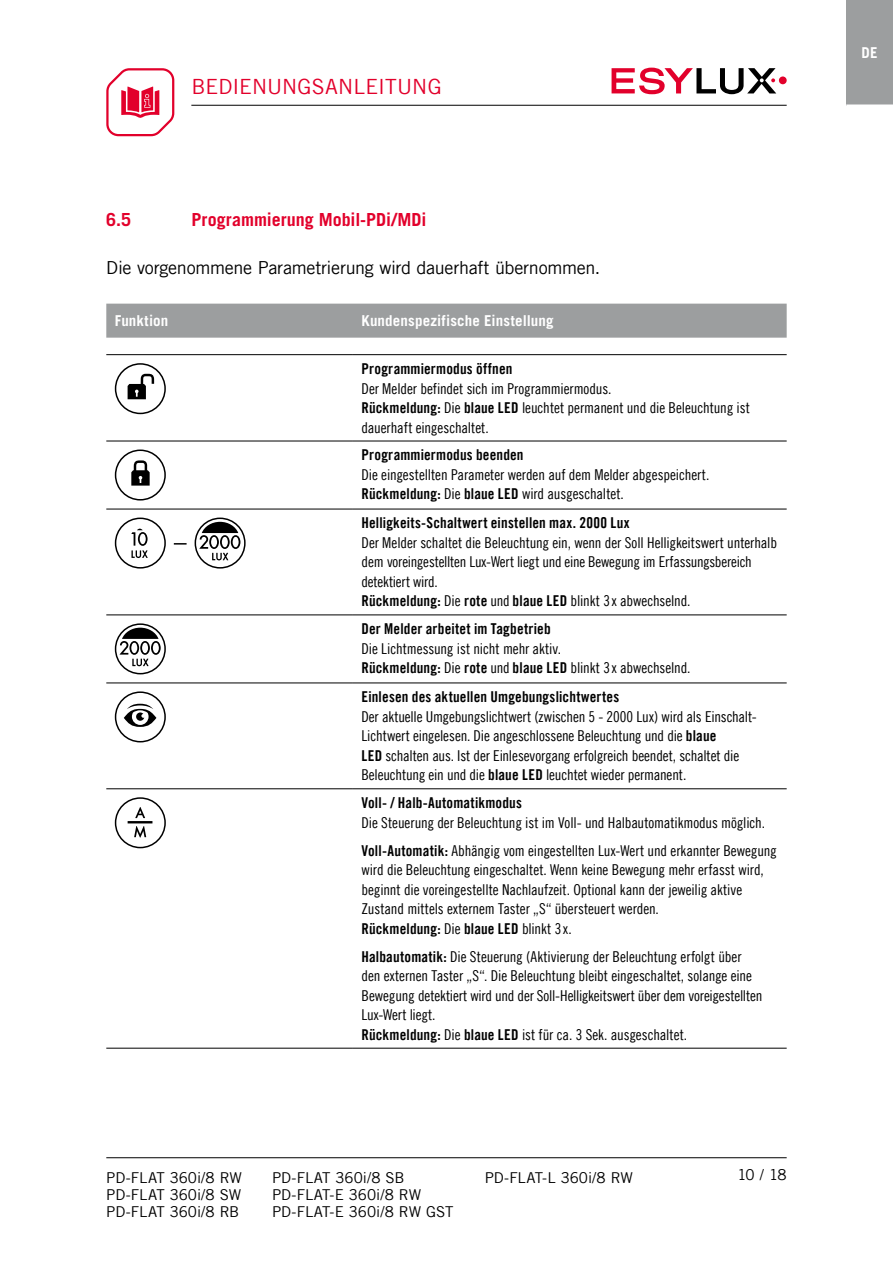
<style>
.page{position:relative;width:893px;height:1263px;background:#fff}
.page>*{position:absolute;margin:0;border:0;box-sizing:border-box;transform-origin:0 0}
.t1{font:21px "Trade Gothic LT Com";letter-spacing:.005em;color:#e2002b}
.t2{font:18px "Trade Gothic LT Com";letter-spacing:-.015em;color:#000}
.t3{font:700 18px "Trade Gothic LT Com";color:#e2002b}
.t4{font:15px/19.5px "Trade Gothic LT Com Cn 18";letter-spacing:-.005em;color:#000}
.t5{font:15px "Trade Gothic LT Com Bd Cn 20";letter-spacing:.01em;color:#000}
.t6{font:15px "Trade Gothic LT Com";letter-spacing:-.01em;color:#000}
.t7{font:700 15px "Trade Gothic LT Com";letter-spacing:.01em;color:#fff}
.s1{font-family:"Trade Gothic LT Com Bd Cn 20"}
.s2{font-family:"Trade Gothic LT Com Cn 18"}
</style>
<div class="page">
<div style="left:779px;top:76px;width:8px;height:8px;background:#e2002b;border-radius:50%"></div>
<svg style="left:612px;top:68px;width:164px;height:26px"></svg>
<svg style="left:106px;top:68px;width:69px;height:69px"></svg>
<hr style="left:106px;top:1157px;width:681px;height:1px;background:#000">
<div style="left:846px;top:0;width:47px;height:105px;background:#9c9e9f"></div>
<hr style="left:846px;top:104px;width:47px;height:2px;background:#fff">
<hr style="left:191px;top:105px;width:596px;height:1px;background:#000">
<div style="left:106px;top:304px;width:681px;height:34px;background:#9c9e9f"></div>
<hr style="left:106px;top:441px;width:247px;height:1px;background:#000">
<hr style="left:353px;top:441px;width:434px;height:1px;background:#000">
<hr style="left:106px;top:509px;width:247px;height:1px;background:#000">
<hr style="left:353px;top:509px;width:434px;height:1px;background:#000">
<hr style="left:106px;top:614px;width:247px;height:1px;background:#000">
<hr style="left:353px;top:614px;width:434px;height:1px;background:#000">
<hr style="left:106px;top:682px;width:247px;height:1px;background:#000">
<hr style="left:353px;top:682px;width:434px;height:1px;background:#000">
<hr style="left:106px;top:788px;width:247px;height:1px;background:#000">
<hr style="left:353px;top:788px;width:434px;height:1px;background:#000">
<hr style="left:106px;top:1048px;width:247px;height:1px;background:#000">
<hr style="left:353px;top:1048px;width:434px;height:1px;background:#000">
<hr style="left:106px;top:354px;width:247px;height:1px;background:#000">
<hr style="left:353px;top:354px;width:434px;height:1px;background:#000">
<svg style="left:115px;top:363px;width:51px;height:51px"></svg>
<svg style="left:115px;top:449px;width:51px;height:51px"></svg>
<svg style="left:115px;top:517px;width:51px;height:52px"></svg>
<svg style="left:174px;top:543px;width:13px;height:2px"></svg>
<svg style="left:195px;top:517px;width:51px;height:52px"></svg>
<svg style="left:115px;top:623px;width:51px;height:51px"></svg>
<svg style="left:115px;top:691px;width:51px;height:51px"></svg>
<svg style="left:115px;top:797px;width:51px;height:51px"></svg>
<h1 class="t1" style="left:191px;top:73px;width:252px">BEDIENUNGSANLEITUNG</h1>
<p class="t3" style="left:106px;top:208px;width:26px">6.5</p>
<p class="t3" style="left:191px;top:208px;width:236px">Programmierung Mobil-PDi/MDi</p>
<p class="t2" style="left:106px;top:256px;width:496px">Die vorgenommene Parametrierung wird dauerhaft übernommen.</p>
<p class="t7" style="left:115px;top:311px;width:55px">Funktion</p>
<p class="t7" style="left:361px;top:311px;width:194px">Kundenspezifische Einstellung</p>
<p class="t5" style="left:361px;top:359px;width:153px">Programmiermodus öffnen</p>
<p class="t4" style="left:361px;top:378px;width:390px">Der Melder befindet sich im Programmiermodus.<br><span class="s1">Rückmeldung:</span> Die <span class="s1">blaue LED</span> leuchtet permanent und die Beleuchtung ist dauerhaft eingeschaltet.</p>
<p class="t5" style="left:361px;top:446px;width:164px">Programmiermodus beenden</p>
<p class="t4" style="left:361px;top:465px;width:349px">Die eingestellten Parameter werden auf dem Melder abgespeichert.<br><span class="s1">Rückmeldung:</span> Die <span class="s1">blaue LED</span> wird ausgeschaltet.</p>
<p class="t5" style="left:361px;top:514px;width:270px">Helligkeits-Schaltwert einstellen max. 2000 Lux</p>
<p class="t4" style="left:361px;top:533px;width:417px">Der Melder schaltet die Beleuchtung ein, wenn der Soll Helligkeitswert unterhalb dem voreingestellten Lux-Wert liegt und eine Bewegung im Erfassungsbereich detektiert wird.<br><span class="s1">Rückmeldung:</span> Die <span class="s1">rote</span> und <span class="s1">blaue LED</span> blinkt 3 x abwechselnd.</p>
<p class="t5" style="left:361px;top:620px;width:191px">Der Melder arbeitet im Tagbetrieb</p>
<p class="t4" style="left:361px;top:638px;width:331px">Die Lichtmessung ist nicht mehr aktiv.<br><span class="s1">Rückmeldung:</span> Die <span class="s1">rote</span> und <span class="s1">blaue LED</span> blinkt 3 x abwechselnd.</p>
<p class="t5" style="left:361px;top:688px;width:259px">Einlesen des aktuellen Umgebungslichtwertes</p>
<p class="t4" style="left:361px;top:706px;width:397px">Der aktuelle Umgebungslichtwert (zwischen 5 - 2000 Lux) wird als Einschalt-Lichtwert eingelesen. Die angeschlossene Beleuchtung und die <span class="s1">blaue<br>LED</span> schalten aus. Ist der Einlesevorgang erfolgreich beendet, schaltet die Beleuchtung ein und die <span class="s1">blaue LED</span> leuchtet wieder permanent.</p>
<p class="t5" style="left:361px;top:794px;width:162px">Voll- / Halb-Automatikmodus</p>
<p class="t4" style="left:361px;top:808px;width:417px;line-height:28px">Die Steuerung der Beleuchtung ist im Voll- und Halbautomatikmodus möglich.<br><span class="s1">Voll-Automatik:</span> Abhängig vom eingestellten Lux-Wert und erkannter Bewegung</p>
<p class="t4" style="left:361px;top:860px;width:404px">wird die Beleuchtung eingeschaltet. Wenn keine Bewegung mehr erfasst wird, beginnt die voreingestellte Nachlaufzeit. Optional kann der jeweilig aktive<br>Zustand mittels externem Taster „S“ übersteuert werden.</p>
<p class="t5" style="left:361px;top:919px;width:212px">Rückmeldung: <span class="s2">Die</span> blaue LED <span class="s2">blinkt 3 x.</span></p>
<p class="t4" style="left:361px;top:946px;width:402px"><span class="s1">Halbautomatik:</span> Die Steuerung (Aktivierung der Beleuchtung erfolgt über den externen Taster „S“. Die Beleuchtung bleibt eingeschaltet, solange eine Bewegung detektiert wird und der Soll-Helligkeitswert über dem voreigestellten Lux-Wert liegt.<br><span class="s1">Rückmeldung:</span> Die <span class="s1">blaue LED</span> ist für ca. 3 Sek. ausgeschaltet.</p>
<p class="t6" style="left:106px;top:1169px;width:137px">PD-FLAT 360i/8 RW</p>
<p class="t6" style="left:272px;top:1169px;width:134px">PD-FLAT 360i/8 SB</p>
<p class="t6" style="left:485px;top:1169px;width:150px">PD-FLAT-L 360i/8 RW</p>
<p class="t6" style="left:106px;top:1186px;width:136px">PD-FLAT 360i/8 SW</p>
<p class="t6" style="left:272px;top:1186px;width:151px">PD-FLAT-E 360i/8 RW</p>
<p class="t6" style="left:106px;top:1203px;width:134px">PD-FLAT 360i/8 RB</p>
<p class="t6" style="left:272px;top:1203px;width:183px">PD-FLAT-E 360i/8 RW GST</p>
<p class="t6" style="left:737px;top:1166px;width:51px">10 / 18</p>
<p class="t7" style="left:862px;top:43px;width:17px">DE</p>
</div>
